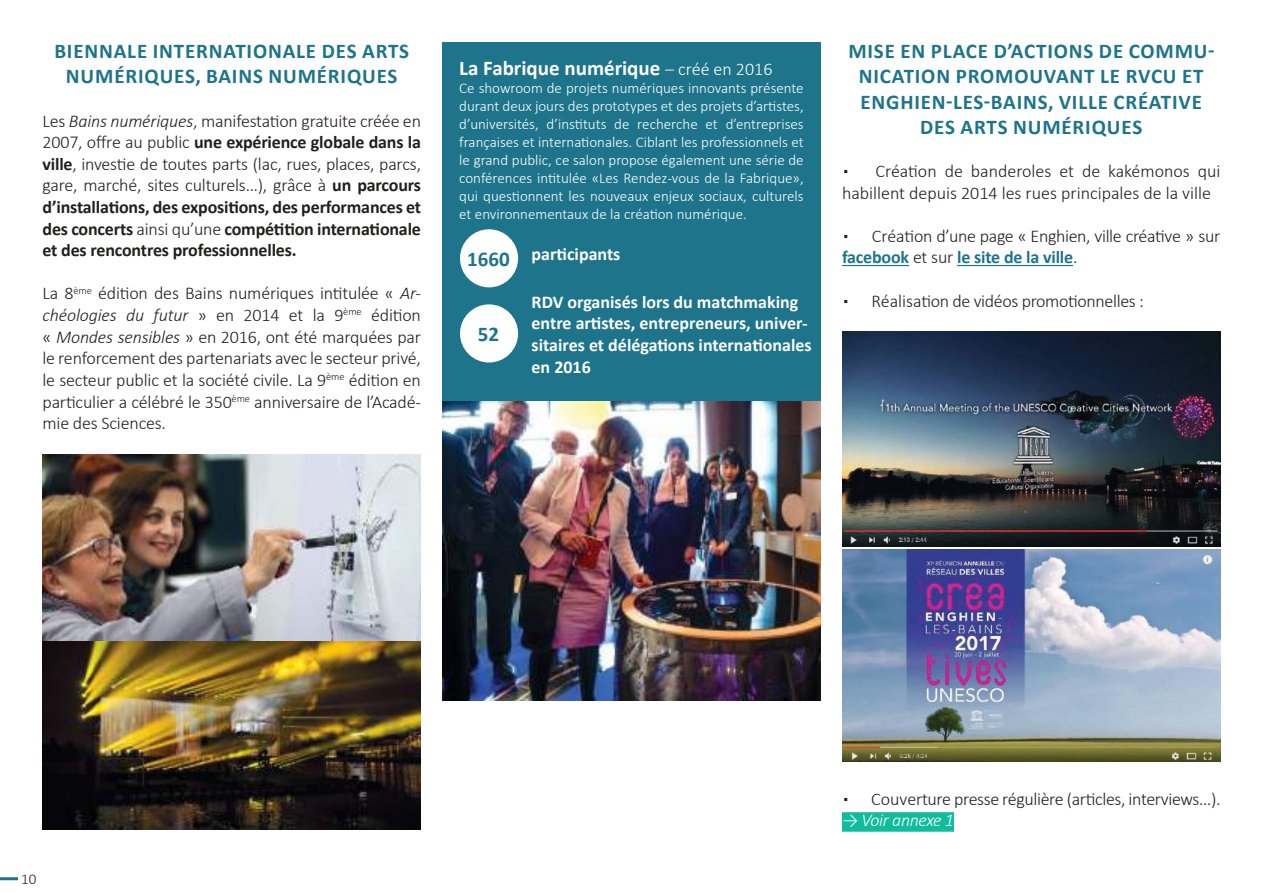
<style>
.page{position:relative;width:1263px;height:893px;background:#fff}
.page>*{position:absolute;margin:0;border:0;box-sizing:border-box;transform-origin:0 0}
.t1{font:700 21px/25.2px "Calibri";letter-spacing:.04em;color:#1e748b;text-align:center}
.t2{font:700 21px "Calibri";color:#fff}
.t3{font:300 18px/21.6px "Calibri";letter-spacing:-.01em;color:#241f1f}
.t4{font:700 18px/21.6px "Calibri";letter-spacing:-.01em;color:#241f1f;text-align:justify}
.t5{font:700 18px/21.6px "Calibri";color:#fff}
.t6{font:italic 300 18px "Calibri";letter-spacing:-.02em;color:#fff}
.t7{font:300 15px/18px "Calibri";color:#fff;text-align:justify}
.t8{font:300 15px "Calibri";color:#241f1f}
.s1{font-weight:300}
.s2{font-weight:300;font-style:italic}
.s3{font-style:italic}
.s4{font-weight:300;font-size:18px}
.s5{font-weight:700;color:#1e748b}
.s6{font-style:normal}
</style>
<div class="page">
<hr style="left:0;top:877px;width:18px;height:3px;background:#1e748b">
<img style="left:43px;top:454px;width:378px;height:375px">
<div style="left:442px;top:43px;width:379px;height:359px;background:#1e748b"></div>
<img style="left:442px;top:401px;width:379px;height:300px">
<hr style="left:842px;top:265px;width:67px;height:1px;background:#1e748b">
<hr style="left:957px;top:265px;width:116px;height:1px;background:#1e748b">
<div style="left:842px;top:812px;width:112px;height:20px;background:#11bb9d"></div>
<img style="left:842px;top:332px;width:378px;height:214px">
<img style="left:842px;top:550px;width:378px;height:212px">
<div style="left:460px;top:229px;width:58px;height:58px;background:#fff;border-radius:50%"></div>
<div style="left:460px;top:304px;width:58px;height:58px;background:#fff;border-radius:50%"></div>
<p class="t1" style="left:54px;top:38px;width:356px">BIENNALE INTERNATIONALE DES ARTS<br>NUMÉRIQUES, BAINS NUMÉRIQUES</p>
<p class="t4" style="left:43px;top:110px;width:380px"><span class="s1">Les</span> <span class="s2">Bains numériques</span><span class="s1">, manifestation gratuite créée en 2007, offre au public</span> une expérience globale dans la ville<span class="s1">, investie de toutes parts (lac, rues, places, parcs, gare, marché, sites culturels…), grâce à</span> un parcours d’installations, des expositions, des performances et des concerts <span class="s1">ainsi qu’une</span> compétition internationale et des rencontres professionnelles.</p>
<p class="t3" style="left:43px;top:283px;width:380px;text-align:justify">La 8<sup>ème</sup> édition des Bains numériques intitulée « <span class="s3">Ar&shy;chéologies du futur</span> » en 2014 et la 9<sup>ème</sup> édition « <span class="s3">Mondes sensibles</span> » en 2016, ont été marquées par le renforcement des partenariats avec le secteur privé, le secteur public et la société civile. La 9<sup>ème</sup> édition en particulier a célébré le 350<sup>ème</sup> anniversaire de l’Acadé&shy;mie des Sciences.</p>
<p class="t2" style="left:459px;top:53px;width:315px">La Fabrique numérique <span class="s4">– créé en 2016</span></p>
<p class="t7" style="left:459px;top:79px;width:346px">Ce showroom de projets numériques innovants présente durant deux jours des prototypes et des projets d’artistes, d’universités, d’instituts de recherche et d’entreprises françaises et internationales. Ciblant les professionnels et le grand public, ce salon propose également une série de conférences intitulée «Les Rendez-vous de la Fabrique», qui questionnent les nouveaux enjeux sociaux, culturels et environnementaux de la création numérique.</p>
<p class="t1" style="left:467px;top:246px;width:44px">1660</p>
<p class="t1" style="left:478px;top:321px;width:23px">52</p>
<p class="t5" style="left:531px;top:243px;width:90px">participants</p>
<p class="t5" style="left:531px;top:291px;width:282px">RDV organisés lors du matchmaking entre artistes, entrepreneurs, univer&shy;sitaires et délégations internationales en 2016</p>
<p class="t1" style="left:848px;top:38px;width:368px">MISE EN PLACE D’ACTIONS DE COMMU-<br>NICATION PROMOUVANT LE RVCU ET<br>ENGHIEN-LES-BAINS, VILLE CRÉATIVE<br>DES ARTS NUMÉRIQUES</p>
<p class="t3" style="left:842px;top:160px;width:380px">▪ Création de banderoles et de kakémonos qui habillent depuis 2014 les rues principales de la ville</p>
<p class="t3" style="left:842px;top:225px;width:380px">▪ Création d’une page « Enghien, ville créative » sur <span class="s5">facebook</span> et sur <span class="s5">le site de la ville</span>.</p>
<p class="t3" style="left:842px;top:290px;width:303px">▪ Réalisation de vidéos promotionnelles :</p>
<p class="t8" style="left:21px;top:870px;width:17px">10</p>
<p class="t3" style="left:842px;top:788px;width:380px">▪ Couverture presse régulière (articles, interviews…).</p>
<p class="t6" style="left:842px;top:809px;width:114px"><span class="s6">→</span> Voir annexe 1</p>
</div>
